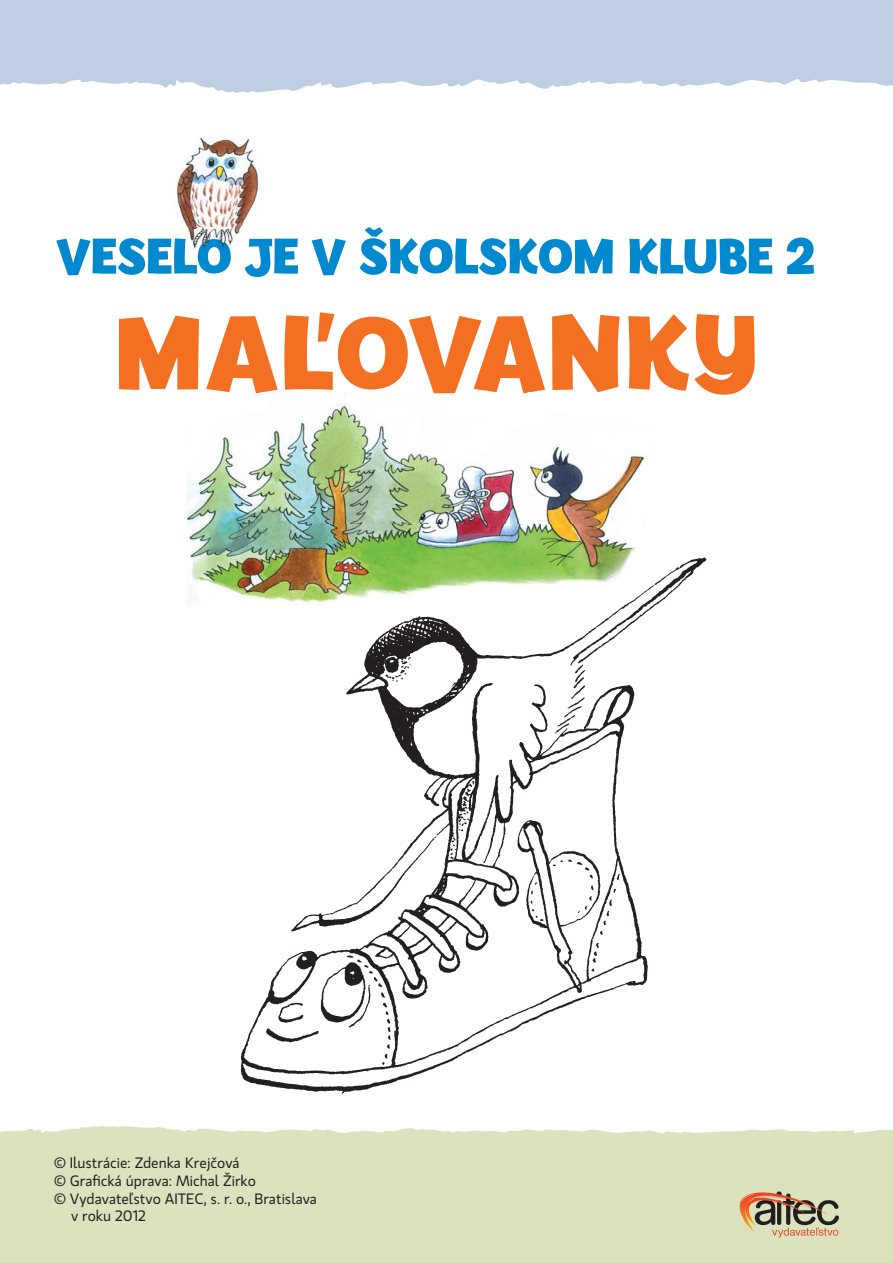
<style>
.page{position:relative;width:893px;height:1263px;background:#fff}
.page>*{position:absolute;margin:0;border:0;box-sizing:border-box;transform-origin:0 0}
.t1{font:700 111px "Billy";letter-spacing:.01em;color:#f36f21}
.t2{font:700 52.5px "Billy";letter-spacing:-.01em;color:#0089cf}
.t3{font:15px/18px "Gloriola Std";color:#231f20}
</style>
<div class="page">
<svg style="left:0;top:0;width:893px;height:93px;background:#c4d2e5"></svg>
<div style="left:0;top:1126px;width:893px;height:137px;background:#dae3bd"></div>
<svg style="left:737px;top:1191px;width:102px;height:46px;background:#b4a283"></svg>
<svg style="left:318px;top:312px;width:17px;height:30px"></svg>
<img style="left:187px;top:404px;width:458px;height:197px">
<img style="left:433px;top:393px;width:92px;height:1px">
<img style="left:169px;top:137px;width:91px;height:100px">
<img style="left:169px;top:237px;width:97px;height:19px">
<img style="left:225px;top:525px;width:498px;height:602px">
<h2 class="t2" style="left:56px;top:239px;width:761px">VESELO JE V ŠKOLSKOM KLUBE 2</h2>
<h1 class="t1" style="left:114px;top:317px;width:645px">MALOVANKY</h1>
<p class="t3" style="left:54px;top:1156px;width:265px">© Ilustrácie: Zdenka Krejčová<br>© Grafická úprava: Michal Žirko<br>© Vydavateľstvo AITEC, s. r. o., Bratislava</p>
<p class="t3" style="left:71px;top:1208px;width:76px">v roku 2012</p>
</div>
